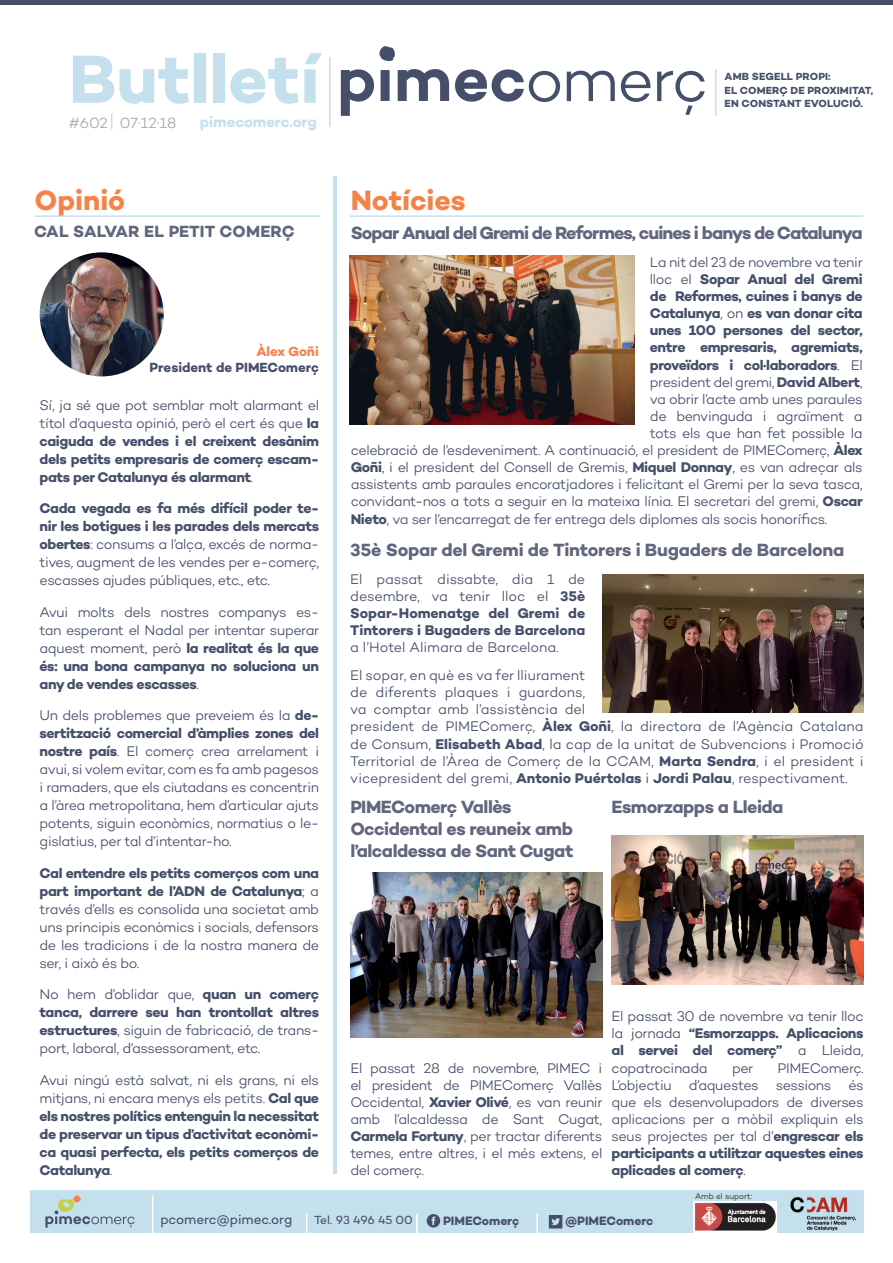
<style>
.page{position:relative;width:893px;height:1263px;background:#fff}
.page>*{position:absolute;margin:0;border:0;box-sizing:border-box;transform-origin:0 0}
.t1{font:700 69.15px "Campton";color:#c5e0ed}
.t2{font:700 28.5px "Campton";color:#f58349}
.t3{font:700 18px/21.6px "Campton";letter-spacing:-.025em;color:#62667d;text-align:center}
.t4{font:700 18px "Campton";letter-spacing:-.05em;color:#62667d}
.t5{font:700 16.5px "Campton";color:#62667d}
.t6{font:700 15px "Campton";color:#c5e0ed}
.t7{font:300 15px "Campton";color:#a6a6b4}
.t8{font:300 14.25px/18px "Campton";letter-spacing:-.025em;color:#454f6a;text-align:justify}
.t9{font:700 14.25px/18px "Campton";letter-spacing:-.025em;color:#454f6a;text-align:justify}
.t10{font:300 14.25px/27.9px "Campton";color:#454f6a}
.t11{font:700 13.5px "Campton";color:#454f6a}
.t12{font:13.5px "Campton";letter-spacing:-.01em;color:#454f6a}
.t13{font:700 13.5px "Campton";color:#f58349}
.t14{font:700 12.3px "Campton";letter-spacing:-.01em;color:#454f6a}
.t15{font:12px "Campton";letter-spacing:-.015em;color:#454f6a}
.t16{font:700 10.5px/13.5px "Campton";letter-spacing:.01em;color:#454f6a}
.t17{font:300 8.25px "Campton";color:#231f20}
.s1{font-weight:300}
.s2{font-weight:700}
</style>
<div class="page">
<div style="left:30px;top:1190px;width:834px;height:43px;background:#c5e0ed"></div>
<hr style="left:329px;top:57px;width:2px;height:70px;background:#c5e0ed">
<hr style="left:715px;top:69px;width:1px;height:47px;background:#c5e0ed">
<svg style="left:45px;top:1195px;width:90px;height:33px"></svg>
<hr style="left:152px;top:1195px;width:1px;height:58px;background:#fff">
<hr style="left:306px;top:1213px;width:1px;height:33px;background:#fff">
<hr style="left:536px;top:1213px;width:2px;height:33px;background:#fff">
<hr style="left:416px;top:1214px;width:2px;height:32px;background:#fff">
<svg style="left:549px;top:1215px;width:13px;height:13px"></svg>
<div style="left:427px;top:1214px;width:13px;height:13px;background:#454e69;border-radius:50%"></div>
<svg style="left:431px;top:1216px;width:4px;height:9px"></svg>
<svg style="left:341px;top:69px;width:364px;height:47px"></svg>
<svg style="left:379px;top:46px;width:16px;height:15px"></svg>
<div style="left:0;top:0;width:893px;height:5px;background:#454f6a"></div>
<hr style="left:350px;top:215px;width:513px;height:2px;background:#c5e0ed">
<hr style="left:35px;top:215px;width:285px;height:2px;background:#c5e0ed">
<hr style="left:333px;top:176px;width:3px;height:998px;background:#c5e0ed">
<img style="left:790px;top:1197px;width:66px;height:34px">
<img style="left:694px;top:1201px;width:82px;height:31px">
<svg style="left:111px;top:114px;width:1px;height:15px"></svg>
<img style="left:40px;top:252px;width:124px;height:124px;border-radius:62px">
<img style="left:350px;top:256px;width:285px;height:168px">
<img style="left:602px;top:574px;width:262px;height:138px">
<img style="left:350px;top:873px;width:252px;height:164px">
<img style="left:611px;top:836px;width:253px;height:148px">
<h1 class="t1" style="left:69px;top:35px;width:252px">Butlletí</h1>
<p class="t7" style="left:69px;top:113px;width:109px">#602 07·12·18</p>
<h2 class="t2" style="left:34px;top:182px;width:92px">Opinió</h2>
<p class="t6" style="left:200px;top:112px;width:119px">pimecomerc.org</p>
<p class="t5" style="left:34px;top:221px;width:145px">CAL SALVAR EL PETIT</p>
<p class="t5" style="left:219px;top:221px;width:14px">COMERÇ</p>
<p class="t13" style="left:256px;top:343px;width:64px">Àlex Goñi</p>
<p class="t11" style="left:150px;top:359px;width:96px">President de PIMEC</p>
<p class="t11" style="left:278px;top:359px;width:42px">omerç</p>
<p class="t9" style="left:40px;top:396px;width:281px"><span class="s1">Sí, ja sé que pot semblar molt alarmant el títol d’aquesta opinió, però el cert és que</span> la caiguda de vendes i el creixent desànim dels petits empresaris de comerç escam&shy;pats per Catalunya és alarmant<span class="s1">.</span></p>
<p class="t8" style="left:40px;top:499px;width:281px"><span class="s2">Cada vegada es fa més difícil poder te&shy;nir les botigues i les parades dels mercats obertes</span>: consums a l’alça, excés de norma&shy;tives, augment de les vendes per e-comerç, escasses ajudes públiques, etc., etc.</p>
<p class="t8" style="left:40px;top:603px;width:281px">Avui molts dels nostres companys es&shy;tan esperant el Nadal per intentar superar aquest moment, però <span class="s2">la realitat és la que és: una bona campanya no soluciona un any de vendes escasses</span>.</p>
<p class="t8" style="left:40px;top:706px;width:281px">Un dels problemes que preveiem és la <span class="s2">de&shy;sertització comercial d’àmplies zones del nostre país</span>. El comerç crea arrelament i avui, si volem evitar, com es fa amb pagesos i ramaders, que els ciutadans es concentrin a l’àrea metropolitana, hem d’articular ajuts potents, siguin econòmics, normatius o le&shy;gislatius, per tal d’intentar-ho.</p>
<p class="t8" style="left:40px;top:864px;width:281px"><span class="s2">Cal entendre els petits comerços com una part important de l’ADN de Catalunya</span>; a través d’ells es consolida una societat amb uns principis econòmics i socials, defensors de les tradicions i de la nostra manera de ser, i això és bo.</p>
<p class="t8" style="left:40px;top:985px;width:281px">No hem d’oblidar que, <span class="s2">quan un comerç tanca, darrere seu han trontollat altres estructures</span>, siguin de fabricació, de trans&shy;port, laboral, d’assessorament, etc.</p>
<p class="t9" style="left:40px;top:1071px;width:281px"><span class="s1">Avui ningú està salvat, ni els grans, ni els mitjans, ni encara menys els petits.</span> Cal que els nostres polítics entenguin la necessitat de preservar un tipus d’activitat econòmi&shy;ca quasi perfecta, els petits comerços de Catalunya<span class="s1">.</span></p>
<h2 class="t2" style="left:351px;top:182px;width:116px">Notícies</h2>
<p class="t16" style="left:725px;top:70px;width:150px">Amb segell propi:<br>El comerç de proximitat, en constant evolució.</p>
<p class="t4" style="left:351px;top:221px;width:513px">Sopar Anual del Gremi de Reformes, cuines i banys de Catalunya</p>
<p class="t8" style="left:650px;top:253px;width:214px">La nit del 23 de novembre va tenir</p>
<p class="t9" style="left:650px;top:270px;width:214px"><span class="s1">lloc el</span> Sopar Anual del Gremi</p>
<p class="t9" style="left:650px;top:287px;width:214px">de Reformes, cuines i banys de</p>
<p class="t9" style="left:650px;top:304px;width:214px">Catalunya<span class="s1">, on</span> es van donar cita</p>
<p class="t9" style="left:650px;top:321px;width:214px">unes 100 persones del sector,</p>
<p class="t9" style="left:650px;top:338px;width:214px">entre empresaris, agremiats,</p>
<p class="t9" style="left:650px;top:356px;width:214px">proveïdors i col·laboradors<span class="s1">. El</span></p>
<p class="t8" style="left:650px;top:373px;width:214px">president del gremi, <span class="s2">David Albert</span>,</p>
<p class="t8" style="left:650px;top:390px;width:214px">va obrir l’acte amb unes paraules</p>
<p class="t8" style="left:650px;top:407px;width:214px">de benvinguda i agraïment a</p>
<p class="t8" style="left:650px;top:424px;width:214px">tots els que han fet possible la</p>
<p class="t8" style="left:351px;top:441px;width:513px">celebració de l’esdeveniment. A continuació, el president de PIMEComerç, <span class="s2">Àlex</span></p>
<p class="t8" style="left:351px;top:458px;width:513px"><span class="s2">Goñi</span>, i el president del Consell de Gremis, <span class="s2">Miquel Donnay</span>, es van adreçar als</p>
<p class="t8" style="left:351px;top:475px;width:513px">assistents amb paraules encoratjadores i felicitant el Gremi per la seva tasca,</p>
<p class="t8" style="left:351px;top:492px;width:514px">convidant-nos a tots a seguir en la mateixa línia. El secretari del gremi, <span class="s2">Oscar</span></p>
<p class="t8" style="left:351px;top:509px;width:478px"><span class="s2">Nieto</span>, va ser l’encarregat de fer entrega dels diplomes als socis honorífics.</p>
<p class="t3" style="left:350px;top:539px;width:495px">35è Sopar del Gremi de Tintorers i Bugaders de Barcelona</p>
<p class="t9" style="left:350px;top:570px;width:236px;line-height:17.1px"><span class="s1">El passat dissabte, dia 1 de desembre, va tenir lloc el</span> 35è Sopar-Homenatge del Gremi de Tintorers i Bugaders de Barcelona</p>
<p class="t10" style="left:350px;top:633px;width:236px">a l’Hotel Alimara de Barcelona.<br>El sopar, en què es va fer lliurament</p>
<p class="t8" style="left:350px;top:683px;width:515px;line-height:17.1px;text-align:left">de diferents plaques i guardons,<br>va comptar amb l’assistència del<br>president de PIMEComerç, <span class="s2">Àlex Goñi</span>, la directora de l’Agència Catalana de Consum, <span class="s2">Elisabeth Abad</span>, la cap de la unitat de Subvencions i Promoció Territorial de l’Àrea de Comerç de la CCAM, <span class="s2">Marta Sendra</span>, i el president i vicepresident del gremi, <span class="s2">Antonio Puértolas</span> i <span class="s2">Jordi Palau</span>, respectivament.</p>
<p class="t3" style="left:350px;top:796px;width:225px">omerç Vallès<br>Occidental es reuneix amb l’alcaldessa de Sant Cugat</p>
<p class="t3" style="left:350px;top:796px;width:12px">PIMEC</p>
<p class="t3" style="left:612px;top:796px;width:173px">Esmorzapps a Lleida</p>
<p class="t8" style="left:350px;top:1059px;width:254px;line-height:17.1px">El passat 28 de novembre, PIMEC i el president de PIMEComerç Vallès Occidental, <span class="s2">Xavier Olivé</span>, es van reunir amb l’alcaldessa de Sant Cugat, <span class="s2">Carmela Fortuny</span>, per tractar diferents temes, entre altres, i el més extens, el del comerç.</p>
<p class="t8" style="left:612px;top:1007px;width:254px;line-height:17.1px">El passat 30 de novembre va tenir lloc la jornada <span class="s2">“Esmorzapps. Aplicacions al servei del comerç”</span> a Lleida, copatrocinada</p>
<p class="t8" style="left:612px;top:1059px;width:254px;line-height:17.1px;text-indent:166px">PIMEComerç.<br>L’objectiu d’aquestes sessions és que els desenvolupadors de diverses aplicacions per a mòbil expliquin els seus projectes per tal d’<span class="s2">engrescar els participants a utilitzar aquestes eines aplicades al comerç</span>.</p>
<p class="t8" style="left:732px;top:1058px;width:23px">per</p>
<p class="t17" style="left:695px;top:1191px;width:59px">Amb el suport:</p>
<p class="t12" style="left:160px;top:1211px;width:133px">pcomerc@pimec.org</p>
<p class="t15" style="left:314px;top:1212px;width:100px">Tel. 93 496 45 00</p>
<p class="t14" style="left:443px;top:1213px;width:78px">PIMEComerç</p>
<p class="t14" style="left:565px;top:1213px;width:90px">@PIMEComerc</p>
</div>
